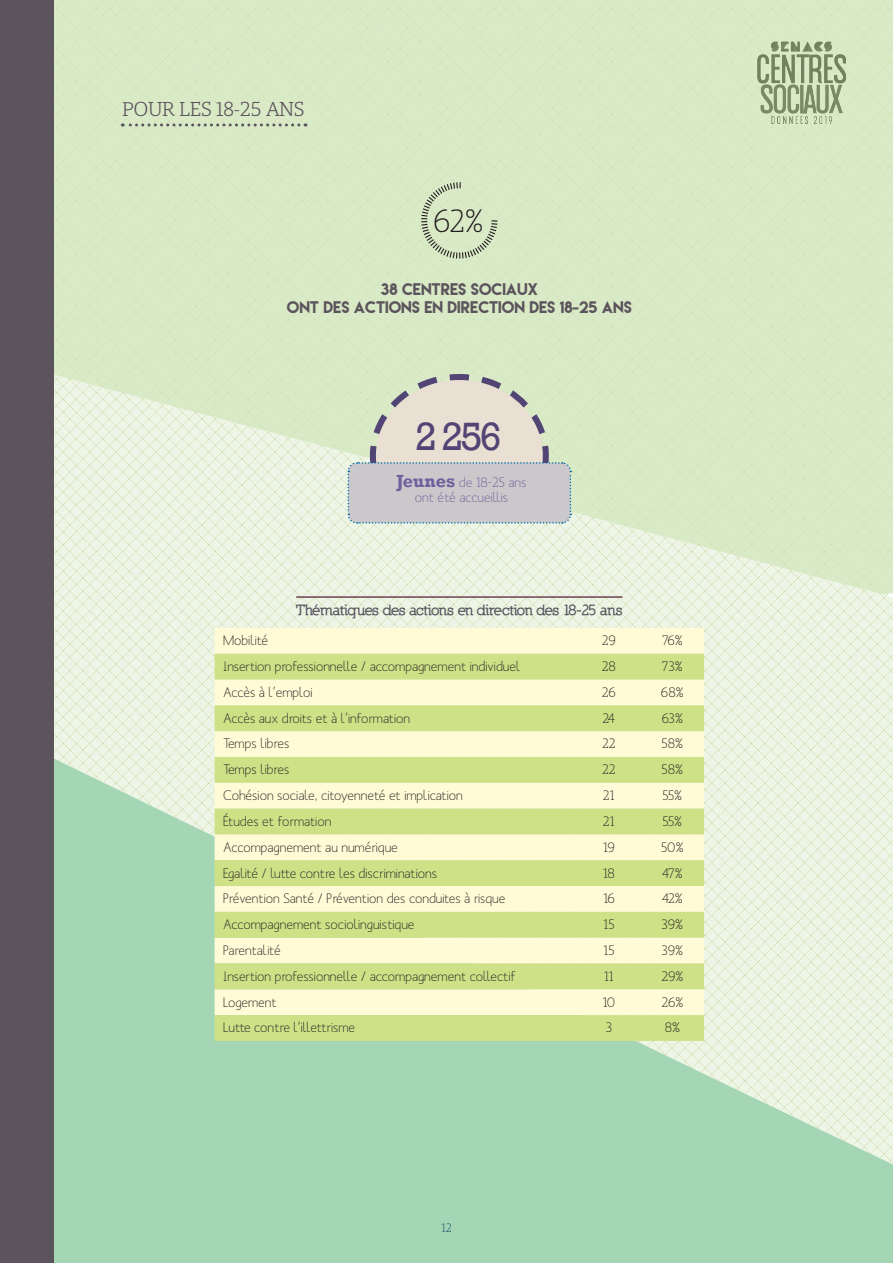
<style>
.page{position:relative;width:893px;height:1263px;background:#fff}
.page>*{position:absolute;margin:0;border:0;box-sizing:border-box;transform-origin:0 0}
.Chiffre_loc{font:40.5px "Rockwell";color:#524575}
.t1{font:31.95px "Mank Sans";color:#231f20}
._2e_Niveau{font:19.5px "Open Serif";letter-spacing:-.02em;color:#5c545c}
.t2{font:15px "Lemon Milk";color:#5c545c}
.Titres_tableaux{font:800 15px "Nilland";letter-spacing:-.03em;color:#56525d}
.t3{font:13.5px "Mank Sans";color:#231f20}
.Texte_de_blocs{font:13.5px/15px "Mank Sans";color:#6e619d;text-align:center}
.t4{font:13.5px "Mank Sans";letter-spacing:-.02em;color:#231f20}
.t5{font:12px "Mank Sans";color:#0c4563}
.s1{font-family:"Rockwell";font-weight:700;font-size:18px}
</style>
<div class="page">
<img style="left:0;top:0;width:893px;height:1263px">
<svg style="left:122px;top:123px;width:177px;height:3px"></svg>
<hr style="left:296px;top:596px;width:326px;height:2px;background:#6d4254">
<svg style="left:420px;top:181px;width:79px;height:79px;background:#cddcbc"></svg>
<svg style="left:347px;top:371px;width:225px;height:153px;background:#d2d3c9"></svg>
<div style="left:215px;top:628px;width:489px;height:26px;background:#fffbd6"></div>
<svg style="left:215px;top:654px;width:489px;height:387px;background:#e5edab"></svg>
<p class="_2e_Niveau" style="left:122px;top:96px;width:184px">POUR LES 18-25 ANS</p>
<p class="t1" style="left:433px;top:201px;width:52px">62%</p>
<p class="t2" style="left:381px;top:278px;width:159px">38 CENTRES SOCIAUX</p>
<p class="t2" style="left:287px;top:296px;width:347px">ONT DES ACTIONS EN DIRECTION DES 18-25 ANS</p>
<p class="Chiffre_loc" style="left:415px;top:413px;width:88px">2 256</p>
<p class="Texte_de_blocs" style="left:396px;top:474px;width:132px"><span class="s1">Jeunes</span> de 18-25 ans ont été accueillis</p>
<p class="Titres_tableaux" style="left:296px;top:601px;width:328px">Thématiques des actions en direction des 18-25 ans</p>
<p class="t3" style="left:223px;top:632px;width:46px">Mobilité</p>
<p class="t3" style="left:602px;top:632px;width:16px">29</p>
<p class="t3" style="left:662px;top:632px;width:22px">76%</p>
<p class="t3" style="left:223px;top:658px;width:299px">Insertion professionnelle / accompagnement individuel</p>
<p class="t3" style="left:602px;top:658px;width:16px">28</p>
<p class="t3" style="left:662px;top:658px;width:22px">73%</p>
<p class="t3" style="left:223px;top:684px;width:91px">Accès à l’emploi</p>
<p class="t3" style="left:602px;top:684px;width:16px">26</p>
<p class="t3" style="left:661px;top:684px;width:24px">68%</p>
<p class="t3" style="left:223px;top:710px;width:189px">Accès aux droits et à l’information</p>
<p class="t3" style="left:602px;top:710px;width:14px">24</p>
<p class="t3" style="left:662px;top:710px;width:23px">63%</p>
<p class="t3" style="left:223px;top:735px;width:68px">Temps libres</p>
<p class="t3" style="left:602px;top:735px;width:15px">22</p>
<p class="t3" style="left:661px;top:735px;width:23px">58%</p>
<p class="t3" style="left:223px;top:761px;width:68px">Temps libres</p>
<p class="t3" style="left:602px;top:761px;width:15px">22</p>
<p class="t3" style="left:661px;top:761px;width:23px">58%</p>
<p class="t3" style="left:223px;top:787px;width:241px">Cohésion sociale, citoyenneté et implication</p>
<p class="t3" style="left:603px;top:787px;width:13px">21</p>
<p class="t3" style="left:662px;top:787px;width:21px">55%</p>
<p class="t3" style="left:223px;top:813px;width:110px">Études et formation</p>
<p class="t3" style="left:603px;top:813px;width:13px">21</p>
<p class="t3" style="left:662px;top:813px;width:21px">55%</p>
<p class="t3" style="left:223px;top:839px;width:176px">Accompagnement au numérique</p>
<p class="t3" style="left:603px;top:839px;width:13px">19</p>
<p class="t3" style="left:661px;top:839px;width:24px">50%</p>
<p class="t3" style="left:223px;top:864px;width:215px">Egalité / lutte contre les discriminations</p>
<p class="t3" style="left:603px;top:864px;width:14px">18</p>
<p class="t3" style="left:662px;top:864px;width:23px">47%</p>
<p class="t3" style="left:223px;top:890px;width:284px">Prévention Santé / Prévention des conduites à risque</p>
<p class="t3" style="left:603px;top:890px;width:13px">16</p>
<p class="t3" style="left:662px;top:890px;width:23px">42%</p>
<p class="t3" style="left:223px;top:916px;width:193px">Accompagnement sociolinguistique</p>
<p class="t3" style="left:603px;top:916px;width:13px">15</p>
<p class="t3" style="left:661px;top:916px;width:23px">39%</p>
<p class="t3" style="left:223px;top:942px;width:59px">Parentalité</p>
<p class="t3" style="left:603px;top:942px;width:13px">15</p>
<p class="t3" style="left:661px;top:942px;width:23px">39%</p>
<p class="t3" style="left:223px;top:968px;width:294px">Insertion professionnelle / accompagnement collectif</p>
<p class="t3" style="left:604px;top:968px;width:11px">11</p>
<p class="t3" style="left:661px;top:968px;width:23px">29%</p>
<p class="t3" style="left:223px;top:993px;width:55px">Logement</p>
<p class="t3" style="left:603px;top:993px;width:14px">10</p>
<p class="t3" style="left:661px;top:993px;width:23px">26%</p>
<p class="t4" style="left:223px;top:1019px;width:134px">Lutte contre l’illettrisme</p>
<p class="t3" style="left:606px;top:1019px;width:8px">3</p>
<p class="t3" style="left:665px;top:1019px;width:17px">8%</p>
<p class="t5" style="left:441px;top:1220px;width:12px">12</p>
</div>
